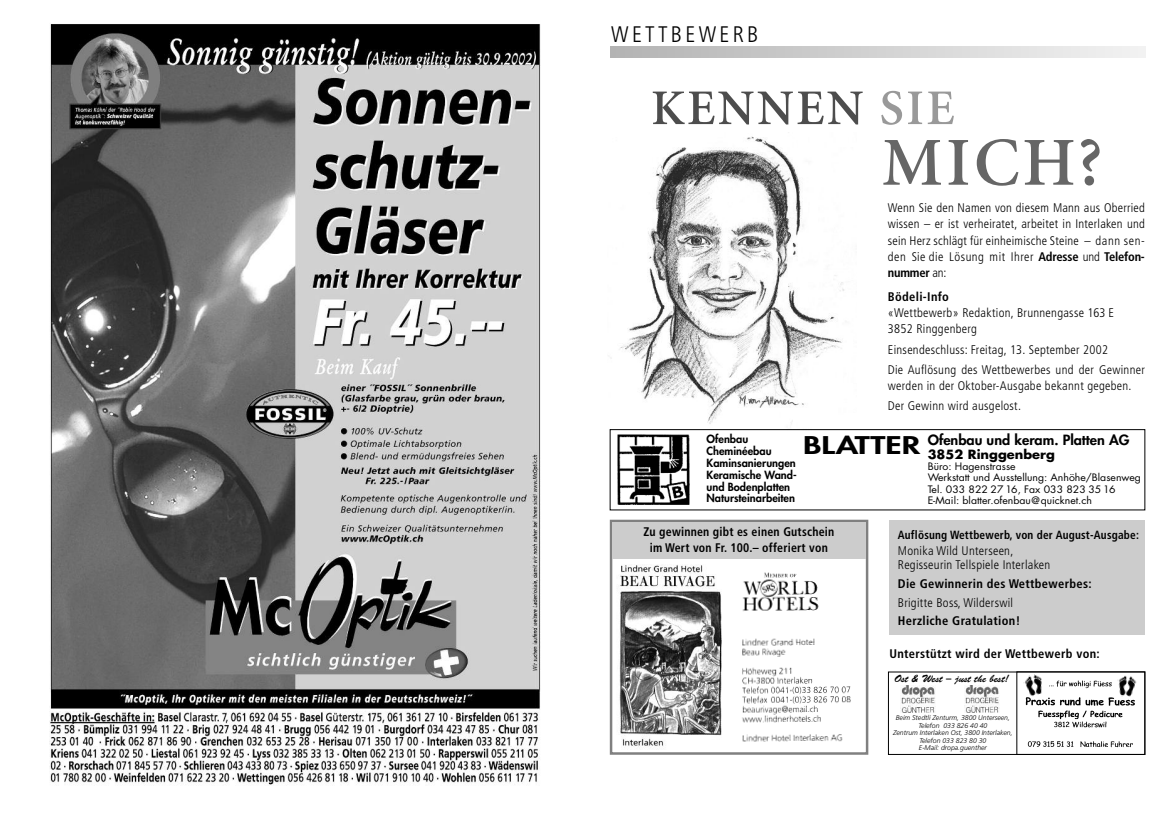
<style>
.page{position:relative;width:1170px;height:815px;background:#fff}
.page>*{position:absolute;margin:0;border:0;box-sizing:border-box;transform-origin:0 0}
.t1{font:600 68.75px "Minion";color:#666}
.t2{font:600 50px "Minion";letter-spacing:.05em;color:#4d4d4d}
.t3{font:800 23.75px "Futura";color:#000;scale:1.4 1}
.t4{font:300 condensed 22.5px "Frutiger";letter-spacing:.145em;color:#000}
.t5{font:800 13.75px "Futura";color:#000;scale:1.05 1}
.t6{font:300 condensed 12.5px/16.2px "Frutiger";letter-spacing:.025em;color:#000}
.t7{font:700 condensed 12.5px "Frutiger";letter-spacing:.025em;color:#000}
.t8{font:700 condensed 12.5px/16.2px "Frutiger";letter-spacing:.025em;color:#000;text-align:center;scale:.95 1}
.t9{font:700 12.38px "Futura";color:#000;scale:1.05 1}
.t10{font:700 condensed 11.88px "Frutiger";letter-spacing:.02em;color:#000;scale:.95 1}
.t11{font:800 11px/11.9px "Futura";color:#000}
.t12{font:10.62px "Brush Script";color:#000}
.t13{font:10px/11.2px "Futura";color:#000;scale:1.05 1}
.t14{font:italic 300 6.88px/7.5px "Frutiger";color:#000;text-align:center}
.s1{color:#999}
.s2{font-weight:700}
</style>
<div class="page">
<img style="left:49px;top:24px;width:492px;height:761px">
<img style="left:610px;top:136px;width:234px;height:288px">
<svg style="left:610px;top:47px;width:534px;height:10px"></svg>
<div style="left:889px;top:520px;width:255px;height:115px;background:#ccc"></div>
<div style="left:609px;top:429px;width:535px;height:81px;border:1px solid #000"></div>
<svg style="left:617px;top:434px;width:73px;height:71px"></svg>
<img style="left:617px;top:435px;width:72px;height:70px">
<img style="left:612px;top:559px;width:110px;height:193px">
<div style="left:609px;top:520px;width:259px;height:235px;border:2px solid #808080"></div>
<div style="left:612px;top:523px;width:253px;height:36px;background:#ccc"></div>
<div style="left:888px;top:672px;width:256px;height:83px;border:1px solid #000"></div>
<div style="left:1016px;top:671px;width:128px;height:84px;border:1px solid #000"></div>
<img style="left:900px;top:685px;width:35px;height:27px">
<img style="left:964px;top:685px;width:35px;height:27px">
<img style="left:1025px;top:680px;width:110px;height:68px">
<img style="left:1115px;top:675px;width:22px;height:24px">
<img style="left:1022px;top:673px;width:25px;height:26px">
<img style="left:742px;top:572px;width:109px;height:170px">
<h3 class="t4" style="left:611px;top:25px;width:149px">WETTBEWERB</h3>
<h2 class="t2" style="left:651px;top:89px;width:305px">KENNEN <span class="s1">SIE</span></h2>
<h1 class="t1" style="left:881px;top:136px;width:221px">MICH?</h1>
<p class="t6" style="left:887px;top:201px;width:258px;text-align:justify">Wenn Sie den Namen von diesem Mann aus Oberried wissen – er ist verheiratet, arbeitet in Interlaken und sein Herz schlägt für einheimische Steine – dann sen&shy;den Sie die Lösung mit Ihrer <span class="s2">Adresse</span> und <span class="s2">Telefon&shy;nummer</span> an:</p>
<p class="t7" style="left:887px;top:291px;width:63px">Bödeli-Info</p>
<p class="t6" style="left:887px;top:305px;width:228px">«Wettbewerb» Redaktion, Brunnengasse 163 E<br>3852 Ringgenberg</p>
<p class="t6" style="left:887px;top:341px;width:258px;line-height:19.8px">Einsendeschluss: Freitag, 13. September 2002<br>Die Auflösung des Wettbewerbes und der Gewinner</p>
<p class="t6" style="left:887px;top:377px;width:245px;line-height:19.8px">werden in der Oktober-Ausgabe bekannt gegeben.<br>Der Gewinn wird ausgelost.</p>
<p class="t11" style="left:706px;top:434px;width:92px">Ofenbau<br>Cheminéebau<br>Kaminsanierungen<br>Keramische Wand&shy;und Bodenplatten<br>Natursteinarbeiten</p>
<p class="t5" style="left:927px;top:433px;width:194px">Ofenbau und keram. Platten AG</p>
<h3 class="t3" style="left:803px;top:434px;width:85px">BLATTER</h3>
<p class="t9" style="left:927px;top:449px;width:123px">3852 Ringgenberg</p>
<p class="t13" style="left:927px;top:462px;width:205px">Büro: Hagenstrasse<br>Werkstatt und Ausstellung: Anhöhe/Blasenweg Tel. 033 822 27 16, Fax 033 823 35 16<br>E-Mail: blatter.ofenbau@quicknet.ch</p>
<p class="t8" style="left:643px;top:524px;width:202px">Zu gewinnen gibt es einen Gutschein im Wert von Fr. 100.– offeriert von</p>
<p class="t10" style="left:897px;top:530px;width:255px">Auflösung Wettbewerb, von der August-Ausgabe:</p>
<p class="t6" style="left:897px;top:545px;width:154px;line-height:13.8px">Monika Wild Unterseen,<br>Regisseurin Tellspiele Interlaken</p>
<p class="t7" style="left:897px;top:579px;width:195px">Die Gewinnerin des Wettbewerbes:</p>
<p class="t6" style="left:897px;top:596px;width:117px">Brigitte Boss, Wilderswil</p>
<p class="t7" style="left:897px;top:616px;width:124px">Herzliche Gratulation!</p>
<p class="t7" style="left:889px;top:649px;width:212px">Unterstützt wird der Wettbewerb von:</p>
<p class="t12" style="left:894px;top:675px;width:116px">Ost &amp; West – just the best!</p>
<p class="t14" style="left:893px;top:714px;width:121px">Beim Stedtli Zenturm, 3800 Unterseen,<br>Telefon 033 826 40 40<br>Zentrum Interlaken Ost, 3800 Interlaken,<br>Telefon 033 823 80 30<br>E-Mail: dropa.guenther</p>
</div>
